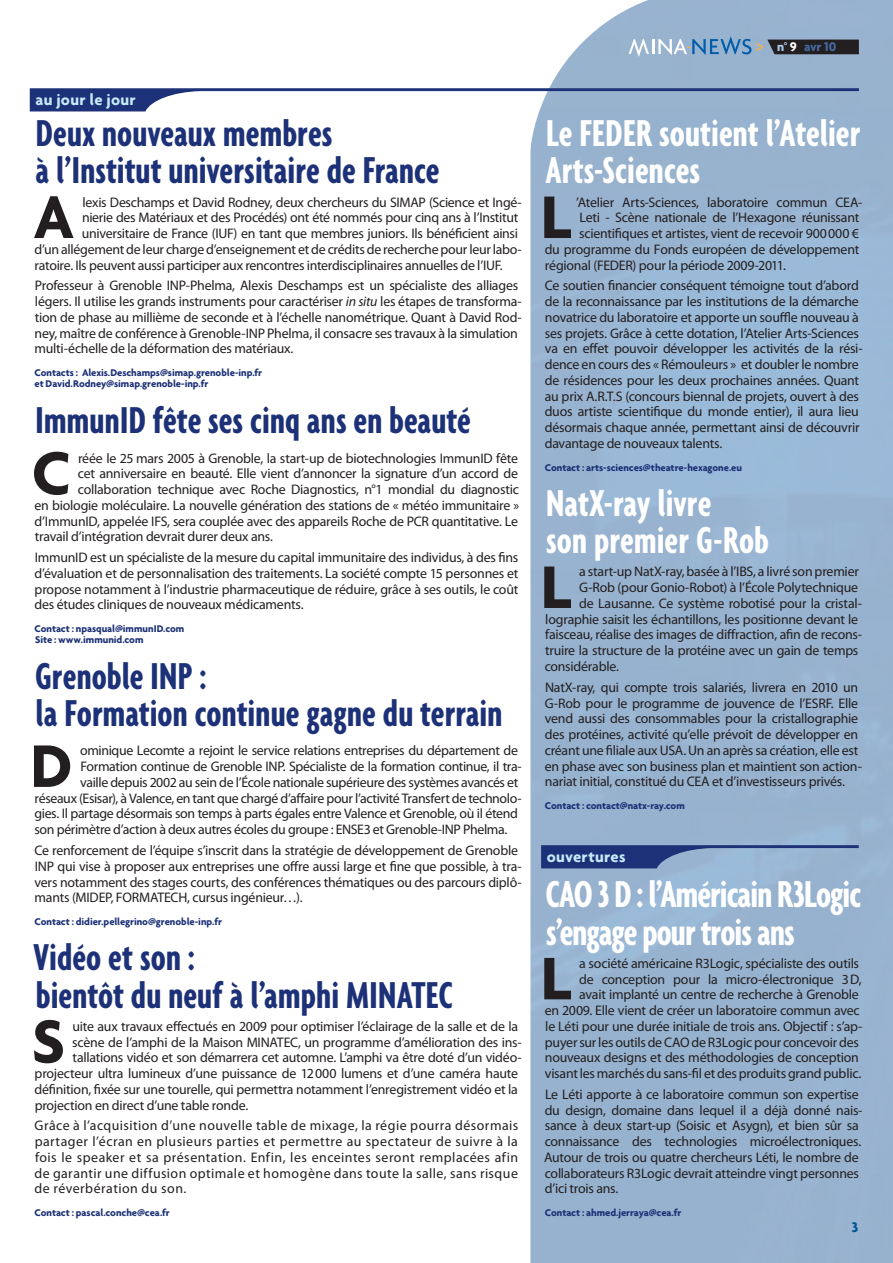
<style>
.page{position:relative;width:893px;height:1263px;background:#fff}
.page>*{position:absolute;margin:0;border:0;box-sizing:border-box;transform-origin:0 0}
.t1{font:700 64.95px "Agenda";color:#231f20}
.t2{font:700 extra-condensed 40.5px/37.5px "Agenda";letter-spacing:.005em;color:#1c3177}
.t3{font:700 extra-condensed 40.5px/37.5px "Agenda";color:#fff}
.t4{font:700 extra-condensed 40.5px/37.5px "Agenda";letter-spacing:-.025em;color:#fff}
.t5{font:700 16.5px "Agenda";letter-spacing:.02em;color:#c6eafa}
.t6{font:700 15px "Agenda";color:#015494}
.t7{font:13.8px/15.8px "Myriad Pro";letter-spacing:-.02em;color:#231f20}
.t8{font:700 13.5px "Agenda";color:#456aa3}
.t9{font:700 10.5px/11.2px "Agenda";letter-spacing:-.005em;color:#1c3177}
.s1{font-style:italic}
.s2{color:#accceb}
.s3{color:#fff}
</style>
<div class="page">
<img style="left:530px;top:0;width:363px;height:1263px">
<svg style="left:541px;top:845px;width:318px;height:23px;background:#5c75a6"></svg>
<svg style="left:30px;top:0;width:829px;height:182px"></svg>
<p class="t5" style="left:36px;top:90px;width:102px">au jour le jour</p>
<h2 class="t2" style="left:35px;top:113px;width:406px">Deux nouveaux membres<br>à l’Institut universitaire de France</h2>
<h1 class="t1" style="left:33px;top:177px;width:42px">A</h1>
<p class="t7" style="left:82px;top:194px;width:441px">lexis Deschamps et David Rodney, deux chercheurs du SIMAP (Science et Ingé-</p>
<p class="t7" style="left:82px;top:210px;width:438px">nierie des Matériaux et des Procédés) ont été nommés pour cinq ans à l’Institut</p>
<p class="t7" style="left:82px;top:225px;width:437px">universitaire de France (IUF) en tant que membres juniors. Ils bénéficient ainsi</p>
<p class="t7" style="left:34px;top:241px;width:489px">d’un allégement de leur charge d’enseignement et de crédits de recherche pour leur labo-</p>
<p class="t7" style="left:35px;top:257px;width:470px">ratoire. Ils peuvent aussi participer aux rencontres interdisciplinaires annuelles de l’IUF.</p>
<p class="t7" style="left:35px;top:278px;width:489px">Professeur à Grenoble INP-Phelma, Alexis Deschamps est un spécialiste des alliages légers. Il utilise les grands instruments pour caractériser <span class="s1">in situ</span> les étapes de transforma&shy;tion de phase au millième de seconde et à l’échelle nanométrique. Quant à David Rod&shy;ney, maître de conférence à Grenoble-INP Phelma, il consacre ses travaux à la simulation multi-échelle de la déformation des matériaux.</p>
<p class="t9" style="left:34px;top:367px;width:229px">Contacts : Alexis.Deschamps@simap.grenoble-inp.fr et David.Rodney@simap.grenoble-inp.fr</p>
<h2 class="t2" style="left:36px;top:400px;width:437px">ImmunID fête ses cinq ans en beauté</h2>
<h1 class="t1" style="left:32px;top:433px;width:40px">C</h1>
<p class="t7" style="left:78px;top:450px;width:441px">réée le 25 mars 2005 à Grenoble, la start-up de biotechnologies ImmunID fête</p>
<p class="t7" style="left:78px;top:466px;width:442px">cet anniversaire en beauté. Elle vient d’annoncer la signature d’un accord de</p>
<p class="t7" style="left:78px;top:481px;width:442px">collaboration technique avec Roche Diagnostics, n°1 mondial du diagnostic</p>
<p class="t7" style="left:34px;top:497px;width:486px">en biologie moléculaire. La nouvelle génération des stations de « météo immunitaire »</p>
<p class="t7" style="left:34px;top:513px;width:485px">d’ImmunID, appelée IFS, sera couplée avec des appareils Roche de PCR quantitative. Le</p>
<p class="t7" style="left:35px;top:529px;width:240px">travail d’intégration devrait durer deux ans.</p>
<p class="t7" style="left:34px;top:549px;width:485px;text-align:justify">ImmunID est un spécialiste de la mesure du capital immunitaire des individus, à des fins d’évaluation et de personnalisation des traitements. La société compte 15 personnes et propose notamment à l’industrie pharmaceutique de réduire, grâce à ses outils, le coût des études cliniques de nouveaux médicaments.</p>
<p class="t9" style="left:35px;top:623px;width:151px">Contact : npasqual@immunID.com<br>Site : www.immunid.com</p>
<h2 class="t2" style="left:35px;top:656px;width:469px">Grenoble INP :<br>la Formation continue gagne du terrain</h2>
<h1 class="t1" style="left:30px;top:726px;width:44px">D</h1>
<p class="t7" style="left:80px;top:743px;width:439px">ominique Lecomte a rejoint le service relations entreprises du département de</p>
<p class="t7" style="left:80px;top:758px;width:443px">Formation continue de Grenoble INP. Spécialiste de la formation continue, il tra-</p>
<p class="t7" style="left:80px;top:774px;width:440px">vaille depuis 2002 au sein de l’École nationale supérieure des systèmes avancés et</p>
<p class="t7" style="left:35px;top:790px;width:489px">réseaux (Esisar), à Valence, en tant que chargé d’affaire pour l’activité Transfert de technolo-</p>
<p class="t7" style="left:34px;top:806px;width:485px">gies. Il partage désormais son temps à parts égales entre Valence et Grenoble, où il étend</p>
<p class="t7" style="left:34px;top:821px;width:474px">son périmètre d’action à deux autres écoles du groupe : ENSE3 et Grenoble-INP Phelma.</p>
<p class="t7" style="left:34px;top:842px;width:489px">Ce renforcement de l’équipe s’inscrit dans la stratégie de développement de Grenoble INP qui vise à proposer aux entreprises une offre aussi large et fine que possible, à tra&shy;vers notamment des stages courts, des conférences thématiques ou des parcours diplô&shy;mants (MIDEP, FORMATECH, cursus ingénieur…).</p>
<p class="t9" style="left:35px;top:916px;width:189px">Contact : didier.pellegrino@grenoble-inp.fr</p>
<h2 class="t2" style="left:34px;top:938px;width:421px">Vidéo et son :<br>bientôt du neuf à l’amphi MINATEC</h2>
<h1 class="t1" style="left:32px;top:1002px;width:34px">S</h1>
<p class="t7" style="left:73px;top:1018px;width:447px">uite aux travaux effectués en 2009 pour optimiser l’éclairage de la salle et de la</p>
<p class="t7" style="left:72px;top:1034px;width:451px">scène de l’amphi de la Maison MINATEC, un programme d’amélioration des ins-</p>
<p class="t7" style="left:73px;top:1050px;width:451px">tallations vidéo et son démarrera cet automne. L’amphi va être doté d’un vidéo-</p>
<p class="t7" style="left:35px;top:1065px;width:485px">projecteur ultra lumineux d’une puissance de 12000 lumens et d’une caméra haute</p>
<p class="t7" style="left:34px;top:1081px;width:485px">définition, fixée sur une tourelle, qui permettra notamment l’enregistrement vidéo et la</p>
<p class="t7" style="left:35px;top:1097px;width:215px">projection en direct d’une table ronde.</p>
<p class="t7" style="left:34px;top:1118px;width:485px;text-align:justify">Grâce à l’acquisition d’une nouvelle table de mixage, la régie pourra désormais partager l’écran en plusieurs parties et permettre au spectateur de suivre à la fois le speaker et sa présentation. Enfin, les enceintes seront remplacées afin de garantir une diffusion optimale et homogène dans toute la salle, sans risque de réverbération du son.</p>
<p class="t9" style="left:35px;top:1207px;width:137px">Contact : pascal.conche@cea.fr</p>
<p class="t8" style="left:777px;top:38px;width:61px"><span class="s2">n°</span> <span class="s3">9</span> avr 10</p>
<h2 class="t3" style="left:545px;top:113px;width:317px">Le FEDER soutient l’Atelier<br>Arts-Sciences</h2>
<h1 class="t1" style="left:541px;top:177px;width:32px">L</h1>
<p class="t7" style="left:576px;top:194px;width:288px">’Atelier Arts-Sciences, laboratoire commun CEA-</p>
<p class="t7" style="left:579px;top:210px;width:281px">Leti - Scène nationale de l’Hexagone réunissant</p>
<p class="t7" style="left:579px;top:225px;width:281px">scientifiques et artistes, vient de recevoir 900000 €</p>
<p class="t7" style="left:545px;top:241px;width:316px">du programme du Fonds européen de développement</p>
<p class="t7" style="left:545px;top:257px;width:242px">régional (FEDER) pour la période 2009-2011.</p>
<p class="t7" style="left:545px;top:278px;width:319px">Ce soutien financier conséquent témoigne tout d’abord de la reconnaissance par les institutions de la démarche novatrice du laboratoire et apporte un souffle nouveau à ses projets. Grâce à cette dotation, l’Atelier Arts-Sciences va en effet pouvoir développer les activités de la rési&shy;dence en cours des « Rémouleurs » et doubler le nombre de résidences pour les deux prochaines années. Quant au prix A.R.T.S (concours biennal de projets, ouvert à des duos artiste scientifique du monde entier), il aura lieu désormais chaque année, permettant ainsi de découvrir davantage de nouveaux talents.</p>
<p class="t9" style="left:545px;top:461px;width:199px">Contact : arts-sciences@theatre-hexagone.eu</p>
<h2 class="t3" style="left:546px;top:483px;width:225px">NatX-ray livre<br>son premier G-Rob</h2>
<h1 class="t1" style="left:541px;top:547px;width:32px">L</h1>
<p class="t7" style="left:579px;top:564px;width:281px">a start-up NatX-ray, basée à l’IBS, a livré son premier</p>
<p class="t7" style="left:579px;top:579px;width:280px">G-Rob (pour Gonio-Robot) à l’École Polytechnique</p>
<p class="t7" style="left:579px;top:595px;width:284px">de Lausanne. Ce système robotisé pour la cristal-</p>
<p class="t7" style="left:545px;top:611px;width:314px">lographie saisit les échantillons, les positionne devant le</p>
<p class="t7" style="left:545px;top:627px;width:318px">faisceau, réalise des images de diffraction, afin de recons-</p>
<p class="t7" style="left:545px;top:642px;width:315px">truire la structure de la protéine avec un gain de temps</p>
<p class="t7" style="left:545px;top:658px;width:76px">considérable.</p>
<p class="t7" style="left:545px;top:679px;width:319px">NatX-ray, qui compte trois salariés, livrera en 2010 un G-Rob pour le programme de jouvence de l’ESRF. Elle vend aussi des consommables pour la cristallographie des protéines, activité qu’elle prévoit de développer en créant une filiale aux USA. Un an après sa création, elle est en phase avec son business plan et maintient son action&shy;nariat initial, constitué du CEA et d’investisseurs privés.</p>
<p class="t9" style="left:545px;top:800px;width:141px">Contact : contact@natx-ray.com</p>
<p class="t5" style="left:547px;top:847px;width:80px">ouvertures</p>
<h2 class="t4" style="left:545px;top:875px;width:317px">CAO 3 D : l’Américain R3Logic s’engage pour trois ans</h2>
<h1 class="t1" style="left:541px;top:939px;width:32px">L</h1>
<p class="t7" style="left:545px;top:955px;width:319px;text-align:right">a société américaine R3Logic, spécialiste des outils<br>de conception pour la micro-électronique 3D,<br>avait implanté un centre de recherche à Grenoble<br>en 2009. Elle vient de créer un laboratoire commun avec le Léti pour une durée initiale de trois ans. Objectif : s’ap&shy;puyer sur les outils de CAO de R3Logic pour concevoir des nouveaux designs et des méthodologies de conception visant les marchés du sans-fil et des produits grand public.</p>
<p class="t7" style="left:544px;top:1086px;width:320px">Le Léti apporte à ce laboratoire commun son expertise du design, domaine dans lequel il a déjà donné nais&shy;sance à deux start-up (Soisic et Asygn), et bien sûr sa connaissance des technologies microélectroniques.<br>Autour de trois ou quatre chercheurs Léti, le nombre de collaborateurs R3Logic devrait atteindre vingt personnes d’ici trois ans.</p>
<p class="t9" style="left:545px;top:1207px;width:138px">Contact : ahmed.jerraya@cea.fr</p>
<p class="t6" style="left:852px;top:1218px;width:8px">3</p>
</div>
